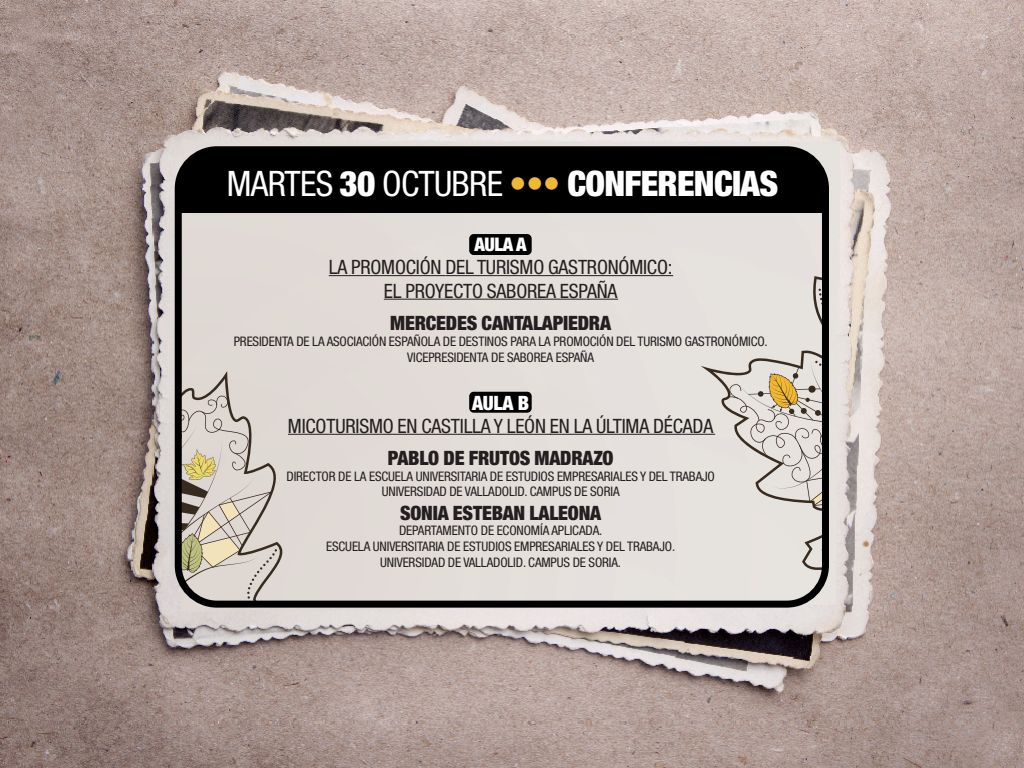
<style>
.page{position:relative;width:1024px;height:768px;background:#fff}
.page>*{position:absolute;margin:0;border:0;box-sizing:border-box;transform-origin:0 0}
.t1{font:900 condensed 35.2px "Helvetica Neue";letter-spacing:-.02em;color:#fff}
.t2{font:condensed 19.8px/23.5px "Helvetica Neue";letter-spacing:-.01em;color:#231f20;text-align:center}
.t3{font:900 condensed 19.8px "Helvetica Neue";letter-spacing:-.01em;color:#231f20}
.t4{font:900 condensed 19.8px "Helvetica Neue";color:#fff}
.t5{font:900 condensed 18.8px "Helvetica Neue";color:#fff}
.t6{font:condensed 13.2px/15.7px "Helvetica Neue";letter-spacing:-.01em;color:#231f20;text-align:center}
.s1{font-weight:400}
.s2{color:#f1b834}
</style>
<div class="page">
<img style="left:0;top:0;width:1024px;height:768px">
<div style="left:183px;top:303px;width:105px;height:297px;background:#dfd8d3"></div>
<svg style="left:178px;top:395px;width:99px;height:209px;background:#c9c1b6"></svg>
<div style="left:701px;top:213px;width:120px;height:359px;background:#e6e2de"></div>
<svg style="left:728px;top:361px;width:93px;height:148px;background:#d2cac0"></svg>
<div style="left:178px;top:150px;width:647px;height:63px;background:#000"></div>
<div style="left:175px;top:146px;width:654px;height:462px;border:7px solid #000;border-radius:39px"></div>
<div style="left:469px;top:392px;width:63px;height:21px;background:#000;border:1px solid #000;border-radius:4px"></div>
<hr style="left:288px;top:434px;width:207px;height:1px;background:#231f20">
<hr style="left:495px;top:434px;width:56px;height:1px;background:#231f20">
<hr style="left:550px;top:434px;width:65px;height:1px;background:#231f20">
<hr style="left:615px;top:434px;width:100px;height:1px;background:#231f20">
<div style="left:469px;top:234px;width:63px;height:21px;background:#000;border:1px solid #000;border-radius:4px"></div>
<hr style="left:329px;top:275px;width:117px;height:1px;background:#231f20">
<hr style="left:446px;top:275px;width:32px;height:1px;background:#231f20">
<hr style="left:478px;top:275px;width:195px;height:1px;background:#231f20">
<hr style="left:384px;top:299px;width:52px;height:1px;background:#231f20">
<hr style="left:436px;top:299px;width:153px;height:1px;background:#231f20">
<hr style="left:588px;top:299px;width:30px;height:1px;background:#231f20">
<h1 class="t1" style="left:227px;top:171px;width:553px"><span class="s1">MARTES</span> 30 <span class="s1">OCTUBRE</span> <span class="s2">•••</span> CONFERENCIAS</h1>
<h3 class="t5" style="left:475px;top:237px;width:54px">AULA A</h3>
<h2 class="t2" style="left:329px;top:257px;width:345px">LA PROMOCIÓN DEL TURISMO GASTRONÓMICO:<br>EL PROYECTO SABOREA ESPAÑA</h2>
<h2 class="t3" style="left:390px;top:316px;width:222px">MERCEDES CANTALAPIEDRA</h2>
<p class="t6" style="left:234px;top:335px;width:536px;line-height:16.1px">PRESIDENTA DE LA ASOCIACIÓN ESPAÑOLA DE DESTINOS PARA LA PROMOCIÓN DEL TURISMO GASTRONÓMICO.<br>VICEPRESIDENTA DE SABOREA ESPAÑA</p>
<h2 class="t4" style="left:472px;top:395px;width:58px">AULA B</h2>
<h2 class="t2" style="left:288px;top:416px;width:427px">MICOTURISMO EN CASTILLA Y LEÓN EN LA ÚLTIMA DÉCADA</h2>
<h2 class="t3" style="left:388px;top:451px;width:227px">PABLO DE FRUTOS MADRAZO</h2>
<p class="t6" style="left:287px;top:469px;width:430px">DIRECTOR DE LA ESCUELA UNIVERSITARIA DE ESTUDIOS EMPRESARIALES Y DEL TRABAJO<br>UNIVERSIDAD DE VALLADOLID. CAMPUS DE SORIA</p>
<h2 class="t3" style="left:400px;top:505px;width:203px">SONIA ESTEBAN LALEONA</h2>
<p class="t6" style="left:326px;top:524px;width:351px">DEPARTAMENTO DE ECONOMÍA APLICADA.<br>ESCUELA UNIVERSITARIA DE ESTUDIOS EMPRESARIALES Y DEL TRABAJO.<br>UNIVERSIDAD DE VALLADOLID. CAMPUS DE SORIA.</p>
</div>
